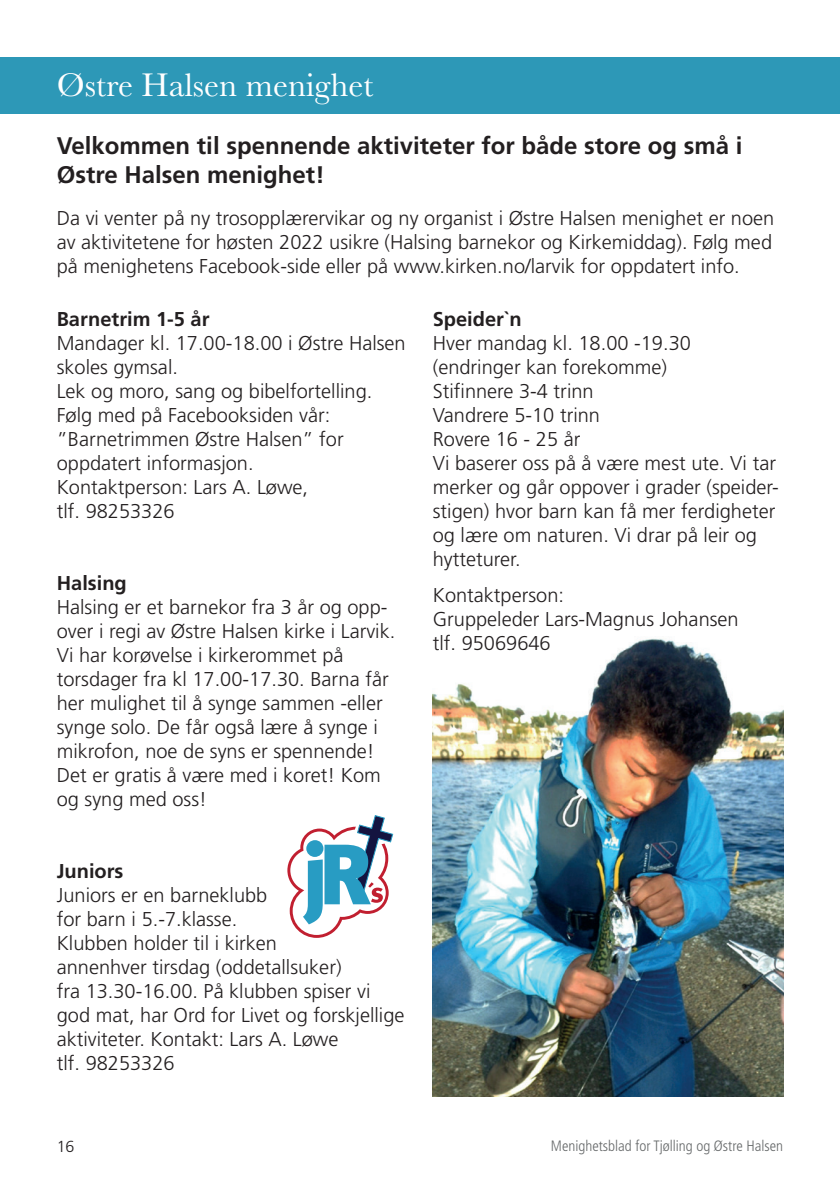
<style>
.page{position:relative;width:840px;height:1191px;background:#fff}
.page>*{position:absolute;margin:0;border:0;box-sizing:border-box;transform-origin:0 0}
.t1{font:34px "Baskerville";color:#fff}
.t2{font:700 24px/28.8px "Frutiger";color:#231f20}
.t3{font:300 20px/24px "Frutiger";color:#231f20}
.t4{font:700 20px "Frutiger";color:#231f20}
.t5{font:300 16px "Frutiger";color:#231f20}
.t6{font:300 condensed 15px "Frutiger";color:#66696a}
</style>
<div class="page">
<img style="left:432px;top:638px;width:350px;height:458px">
<div style="left:0;top:57px;width:839px;height:56px;background:#2d98b7"></div>
<svg style="left:287px;top:815px;width:106px;height:123px"></svg>
<p class="t1" style="left:57px;top:63px;width:318px">Østre Halsen menighet</p>
<p class="t2" style="left:57px;top:131px;width:687px">Velkommen til spennende aktiviteter for både store og små i<br>Østre Halsen menighet!</p>
<p class="t3" style="left:57px;top:206px;width:718px;text-align:justify">Da vi venter på ny trosopplærervikar og ny organist i Østre Halsen menighet er noen av aktivitetene for høsten 2022 usikre (Halsing barnekor og Kirkemiddag). Følg med på menighetens Facebook-side eller på www.kirken.no/larvik for oppdatert info.</p>
<p class="t4" style="left:432px;top:307px;width:90px">Speider`n</p>
<p class="t3" style="left:432px;top:330px;width:259px">Hver mandag kl. 18.00 -19.30 (endringer kan forekomme)</p>
<p class="t3" style="left:432px;top:378px;width:162px">Stifinnere 3-4 trinn</p>
<p class="t3" style="left:432px;top:402px;width:169px">Vandrere 5-10 trinn</p>
<p class="t3" style="left:432px;top:426px;width:149px">Rovere 16 - 25 år</p>
<p class="t3" style="left:432px;top:450px;width:347px">Vi baserer oss på å være mest ute. Vi tar merker og går oppover i grader (speider&shy;stigen) hvor barn kan få mer ferdigheter og lære om naturen. Vi drar på leir og hytteturer.</p>
<p class="t3" style="left:432px;top:582px;width:133px">Kontaktperson:</p>
<p class="t3" style="left:432px;top:606px;width:307px">Gruppeleder Lars-Magnus Johansen</p>
<p class="t3" style="left:432px;top:630px;width:119px">tlf. 95069646</p>
<p class="t4" style="left:57px;top:307px;width:154px">Barnetrim 1-5 år</p>
<p class="t3" style="left:57px;top:330px;width:350px">Mandager kl. 17.00-18.00 i Østre Halsen skoles gymsal.</p>
<p class="t3" style="left:57px;top:378px;width:317px">Lek og moro, sang og bibelfortelling.</p>
<p class="t3" style="left:57px;top:402px;width:275px">Følg med på Facebooksiden vår:</p>
<p class="t3" style="left:57px;top:426px;width:288px">”Barnetrimmen Østre Halsen” for</p>
<p class="t3" style="left:57px;top:450px;width:198px">oppdatert informasjon.</p>
<p class="t3" style="left:57px;top:474px;width:253px">Kontaktperson: Lars A. Løwe,</p>
<p class="t3" style="left:57px;top:498px;width:119px">tlf. 98253326</p>
<p class="t4" style="left:57px;top:571px;width:71px">Halsing</p>
<p class="t3" style="left:57px;top:594px;width:340px">Halsing er et barnekor fra 3 år og opp&shy;over i regi av Østre Halsen kirke i Larvik.<br>Vi har korøvelse i kirkerommet på</p>
<p class="t3" style="left:57px;top:666px;width:333px">torsdager fra kl 17.00-17.30. Barna får her mulighet til å synge sammen -eller synge solo. De får også lære å synge i mikrofon, noe de syns er spennende!<br>Det er gratis å være med i koret! Kom og syng med oss!</p>
<p class="t4" style="left:57px;top:859px;width:68px">Juniors</p>
<p class="t3" style="left:57px;top:882px;width:212px">Juniors er en barneklubb</p>
<p class="t3" style="left:57px;top:906px;width:182px">for barn i 5.-7.klasse.</p>
<p class="t3" style="left:57px;top:930px;width:222px">Klubben holder til i kirken</p>
<p class="t3" style="left:57px;top:954px;width:286px">annenhver tirsdag (oddetallsuker)</p>
<p class="t3" style="left:57px;top:978px;width:349px">fra 13.30-16.00. På klubben spiser vi god mat, har Ord for Livet og forskjellige aktiviteter. Kontakt: Lars A. Løwe</p>
<p class="t3" style="left:57px;top:1050px;width:119px">tlf. 98253326</p>
<p class="t5" style="left:57px;top:1137px;width:19px">16</p>
<p class="t6" style="left:550px;top:1137px;width:233px">Menighetsblad for Tjølling og Østre Halsen</p>
</div>
